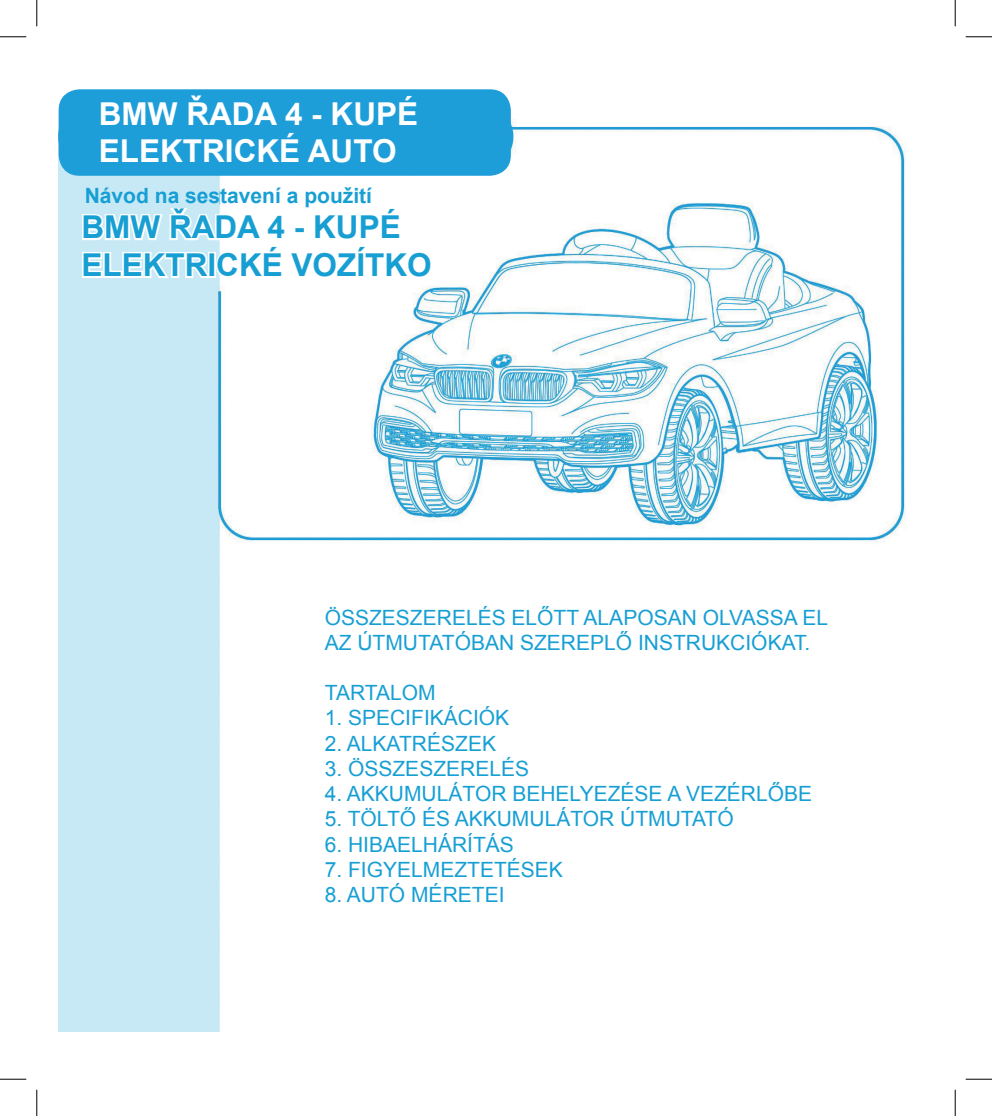
<style>
.page{position:relative;width:992px;height:1116px;background:#fff}
.page>*{position:absolute;margin:0;border:0;box-sizing:border-box;transform-origin:0 0}
.t1{font:700 31.5px/37.8px "Arial";color:#179fd4}
.t2{font:700 31.5px/37.8px "Arial";color:#fff}
.t3{font:21px/25.2px "Arial";color:#179fd4}
.t4{font:700 21px "Arial";color:#179fd4}
</style>
<div class="page">
<img style="left:59px;top:89px;width:847px;height:942px">
<svg style="left:80px;top:192px;width:354px;height:89px"></svg>
<div style="left:59px;top:89px;width:451px;height:87px;background:#1e9ed9;border-radius:21px"></div>
<svg style="left:0;top:36px;width:26px;height:1px"></svg>
<svg style="left:965px;top:36px;width:26px;height:1px"></svg>
<svg style="left:0;top:1078px;width:26px;height:1px"></svg>
<svg style="left:965px;top:1078px;width:26px;height:1px"></svg>
<svg style="left:36px;top:0;width:1px;height:26px"></svg>
<svg style="left:36px;top:1089px;width:1px;height:26px"></svg>
<svg style="left:954px;top:0;width:1px;height:26px"></svg>
<svg style="left:954px;top:1089px;width:1px;height:26px"></svg>
<h1 class="t2" style="left:99px;top:96px;width:321px">BMW ŘADA 4 - KUPÉ<br>ELEKTRICKÉ AUTO</h1>
<p class="t4" style="left:85px;top:181px;width:289px">Návod na sestavení a použití</p>
<h1 class="t1" style="left:81px;top:209px;width:352px">BMW ŘADA 4 - KUPÉ<br>ELEKTRICKÉ VOZÍTKO</h1>
<p class="t3" style="left:324px;top:604px;width:505px">ÖSSZESZERELÉS ELŐTT ALAPOSAN OLVASSA EL<br>AZ ÚTMUTATÓBAN SZEREPLŐ INSTRUKCIÓKAT.</p>
<p class="t3" style="left:324px;top:680px;width:112px">TARTALOM</p>
<p class="t3" style="left:324px;top:705px;width:186px">1. SPECIFIKÁCIÓK</p>
<p class="t3" style="left:324px;top:730px;width:173px">2. ALKATRÉSZEK</p>
<p class="t3" style="left:324px;top:756px;width:206px">3. ÖSSZESZERELÉS</p>
<p class="t3" style="left:324px;top:781px;width:489px">4. AKKUMULÁTOR BEHELYEZÉSE A VEZÉRLŐBE</p>
<p class="t3" style="left:324px;top:806px;width:410px">5. TÖLTŐ ÉS AKKUMULÁTOR ÚTMUTATÓ</p>
<p class="t3" style="left:324px;top:831px;width:191px">6. HIBAELHÁRÍTÁS</p>
<p class="t3" style="left:324px;top:856px;width:240px">7. FIGYELMEZTETÉSEK</p>
<p class="t3" style="left:324px;top:882px;width:181px">8. AUTÓ MÉRETEI</p>
</div>
